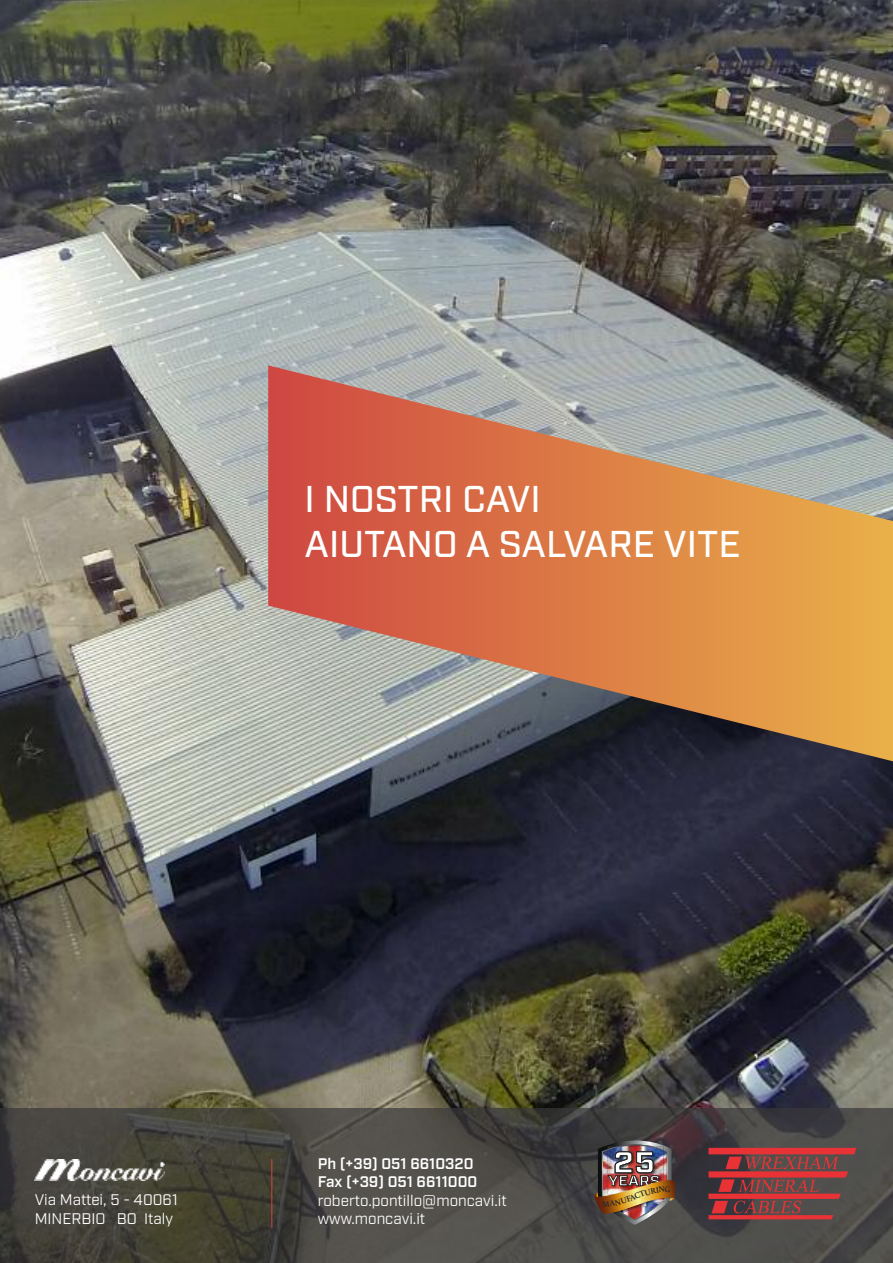
<style>
.page{position:relative;width:893px;height:1263px;background:#fff}
.page>*{position:absolute;margin:0;border:0;box-sizing:border-box;transform-origin:0 0}
.t1{font:500 37.35px/44.7px "Industry";color:#fff}
.t2{font:700 30.3px "Industry";color:#fff;scale:1.15 1}
.t3{font:15.3px/18.5px "Industry";color:#fff}
.t4{font:600 15.3px/18.5px "Industry";color:#fff}
.t5{font:700 14.25px "Industry";color:#fff;scale:1.15 1}
</style>
<div class="page">
<img style="left:0;top:0;width:893px;height:1109px">
<div style="left:0;top:1109px;width:893px;height:154px;background:#39383a;opacity:.7"></div>
<svg style="left:268px;top:365px;width:625px;height:399px"></svg>
<hr style="left:271px;top:1159px;width:1px;height:69px;background:#cf4642">
<svg style="left:708px;top:1148px;width:148px;height:71px"></svg>
<img style="left:35px;top:1159px;width:129px;height:21px">
<img style="left:594px;top:1140px;width:81px;height:85px">
<h1 class="t1" style="left:304px;top:479px;width:438px">I NOSTRI CAVI<br>AIUTANO A SALVARE VITE</h1>
<p class="t3" style="left:35px;top:1192px;width:145px">Via Mattei, 5 - 40061<br>MINERBIO BO Italy</p>
<p class="t4" style="left:318px;top:1155px;width:161px">Ph (+39) 051 6610320<br>Fax (+39) 051 6611000</p>
<p class="t3" style="left:318px;top:1192px;width:190px">roberto.pontillo@moncavi.it www.moncavi.it</p>
<h2 class="t2" style="left:613px;top:1151px;width:38px">25</h2>
<p class="t5" style="left:608px;top:1175px;width:47px">YEARS</p>
</div>
